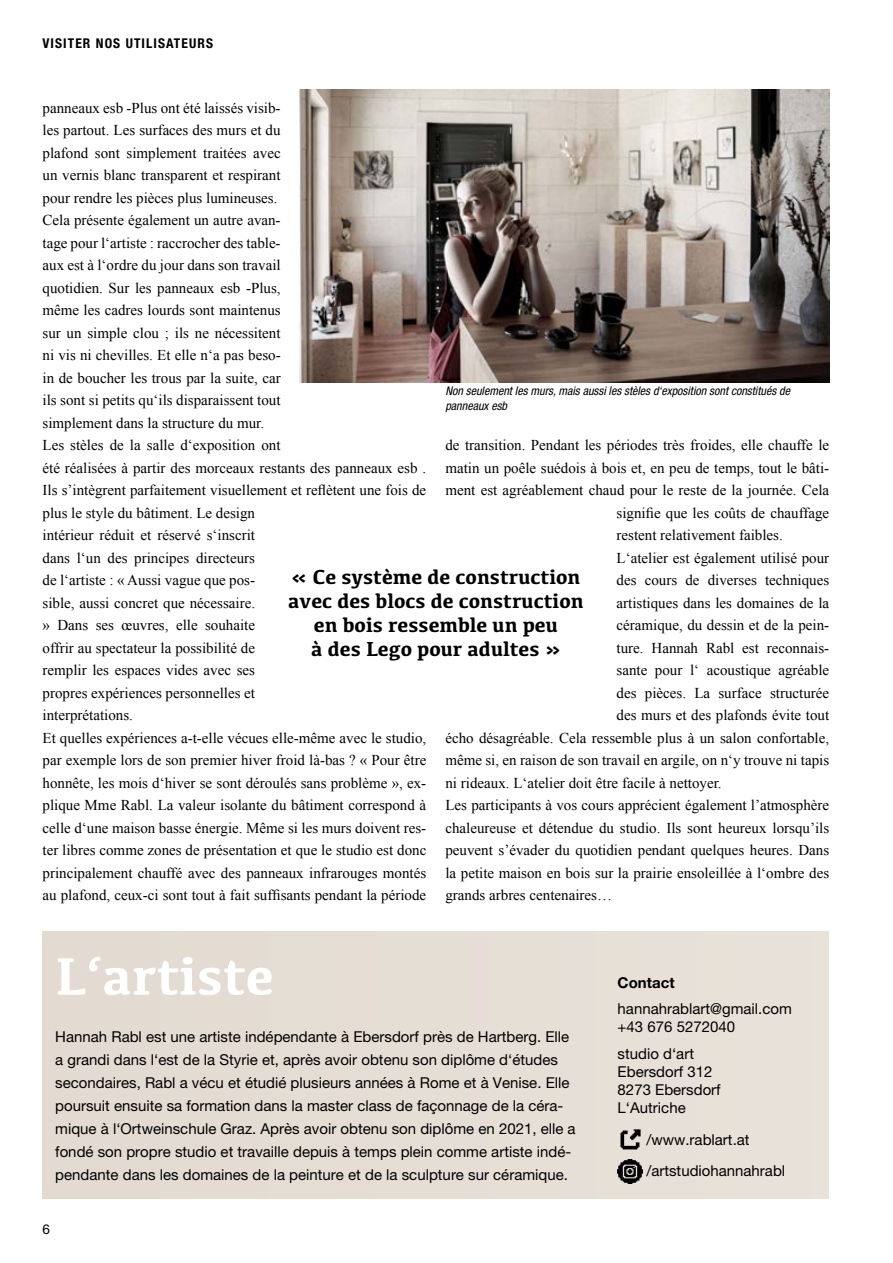
<style>
.page{position:relative;width:893px;height:1263px;background:#fff}
.page>*{position:absolute;margin:0;border:0;box-sizing:border-box;transform-origin:0 0}
.t1{font:700 54.45px "Kefa";color:#fff}
.t2{font:700 21px/24px "Kefa";color:#000;text-align:center}
.t3{font:15px/22.5px "Times New Roman";color:#000}
.t4{font:15px/23px "Helvetica Neue LT Pro";color:#000}
.t5{font:700 15px "Helvetica Neue LT Pro";color:#000}
.t6{font:700 condensed 13.5px "Helvetica Neue LT Pro";letter-spacing:.08em;color:#000}
.t7{font:13.5px "Helvetica Neue LT Pro";color:#000}
.t8{font:italic condensed 12px/14.4px "Helvetica Neue LT Pro";color:#000}
</style>
<div class="page">
<div style="left:43px;top:931px;width:786px;height:268px;background:#e3dbd1"></div>
<img style="left:620px;top:1129px;width:21px;height:21px">
<img style="left:618px;top:1159px;width:24px;height:24px">
<img style="left:300px;top:89px;width:529px;height:293px">
<p class="t6" style="left:43px;top:35px;width:172px">VISITER NOS UTILISATEURS</p>
<p class="t3" style="left:43px;top:96px;width:385px">panneaux esb -Plus ont été laissés visib-<br>les partout. Les surfaces des murs et du<br>plafond sont simplement traitées avec<br>un vernis blanc transparent et respirant<br>pour rendre les pièces plus lumineuses.<br>Cela présente également un autre avan-<br>tage pour l‘artiste : raccrocher des table-<br>aux est à l‘ordre du jour dans son travail<br>quotidien. Sur les panneaux esb -Plus,<br>même les cadres lourds sont maintenus<br>sur un simple clou ; ils ne nécessitent<br>ni vis ni chevilles. Et elle n‘a pas beso-<br>in de boucher les trous par la suite, car<br>ils sont si petits qu‘ils disparaissent tout<br>simplement dans la structure du mur.<br>Les stèles de la salle d‘exposition ont<br>été réalisées à partir des morceaux restants des panneaux esb .<br>Ils s’intègrent parfaitement visuellement et reflètent une fois de plus le style du bâtiment. Le design<br>intérieur réduit et réservé s‘inscrit<br>dans l‘un des principes directeurs<br>de l‘artiste : « Aussi vague que pos-<br>sible, aussi concret que nécessaire.<br>» Dans ses œuvres, elle souhaite<br>offrir au spectateur la possibilité de<br>remplir les espaces vides avec ses<br>propres expériences personnelles et<br>interprétations.<br>Et quelles expériences a-t-elle vécues elle-même avec le studio, par exemple lors de son premier hiver froid là-bas ? « Pour être honnête, les mois d‘hiver se sont déroulés sans problème », ex&shy;plique Mme Rabl. La valeur isolante du bâtiment correspond à celle d‘une maison basse énergie. Même si les murs doivent res&shy;ter libres comme zones de présentation et que le studio est donc principalement chauffé avec des panneaux infrarouges montés au plafond, ceux-ci sont tout à fait suffisants pendant la période</p>
<p class="t8" style="left:445px;top:384px;width:346px">Non seulement les murs, mais aussi les stèles d‘exposition sont constitués de panneaux esb</p>
<p class="t3" style="left:445px;top:434px;width:385px">de transition. Pendant les périodes très froides, elle chauffe le</p>
<p class="t3" style="left:445px;top:456px;width:385px">matin un poêle suédois à bois et, en peu de temps, tout le bâti-</p>
<p class="t3" style="left:445px;top:479px;width:385px">ment est agréablement chaud pour le reste de la journée. Cela</p>
<p class="t3" style="left:617px;top:501px;width:214px">signifie que les coûts de chauffage</p>
<p class="t3" style="left:617px;top:524px;width:168px">restent relativement faibles.</p>
<p class="t3" style="left:617px;top:546px;width:214px">L‘atelier est également utilisé pour</p>
<p class="t3" style="left:617px;top:569px;width:214px">des cours de diverses techniques</p>
<p class="t3" style="left:617px;top:591px;width:214px">artistiques dans les domaines de la</p>
<p class="t3" style="left:617px;top:614px;width:214px">céramique, du dessin et de la pein-</p>
<p class="t3" style="left:617px;top:636px;width:214px">ture. Hannah Rabl est reconnais-</p>
<p class="t3" style="left:617px;top:659px;width:214px">sante pour l‘ acoustique agréable</p>
<p class="t3" style="left:617px;top:681px;width:214px">des pièces. La surface structurée</p>
<p class="t3" style="left:617px;top:704px;width:214px">des murs et des plafonds évite tout</p>
<p class="t3" style="left:445px;top:726px;width:385px">écho désagréable. Cela ressemble plus à un salon confortable,</p>
<p class="t3" style="left:445px;top:749px;width:385px">même si, en raison de son travail en argile, on n‘y trouve ni tapis</p>
<p class="t3" style="left:445px;top:771px;width:278px">ni rideaux. L‘atelier doit être facile à nettoyer.</p>
<p class="t3" style="left:445px;top:794px;width:385px">Les participants à vos cours apprécient également l’atmosphère</p>
<p class="t3" style="left:445px;top:816px;width:385px">chaleureuse et détendue du studio. Ils sont heureux lorsqu’ils</p>
<p class="t3" style="left:445px;top:839px;width:385px">peuvent s’évader du quotidien pendant quelques heures. Dans</p>
<p class="t3" style="left:445px;top:861px;width:385px">la petite maison en bois sur la prairie ensoleillée à l‘ombre des</p>
<p class="t3" style="left:445px;top:884px;width:168px">grands arbres centenaires…</p>
<h2 class="t2" style="left:288px;top:564px;width:297px">« Ce système de construction avec des blocs de construction en bois ressemble un peu<br>à des Lego pour adultes »</h2>
<h1 class="t1" style="left:55px;top:940px;width:220px">L‘artiste</h1>
<p class="t4" style="left:55px;top:1025px;width:522px">Hannah Rabl est une artiste indépendante à Ebersdorf près de Hartberg. Elle a grandi dans l‘est de la Styrie et, après avoir obtenu son diplôme d‘études secondaires, Rabl a vécu et étudié plusieurs années à Rome et à Venise. Elle poursuit ensuite sa formation dans la master class de façonnage de la céra&shy;mique à l‘Ortweinschule Graz. Après avoir obtenu son diplôme en 2021, elle a fondé son propre studio et travaille depuis à temps plein comme artiste indé&shy;pendante dans les domaines de la peinture et de la sculpture sur céramique.</p>
<p class="t7" style="left:43px;top:1221px;width:9px">6</p>
<p class="t5" style="left:618px;top:973px;width:58px">Contact</p>
<p class="t4" style="left:618px;top:1000px;width:176px;line-height:18px">hannahrablart@gmail.com +43 676 5272040</p>
<p class="t4" style="left:618px;top:1044px;width:105px;line-height:18px">studio d‘art<br>Ebersdorf 312<br>8273 Ebersdorf<br>L‘Autriche</p>
<p class="t4" style="left:646px;top:1123px;width:140px;line-height:31.5px">/www.rablart.at /artstudiohannahrabl</p>
</div>
